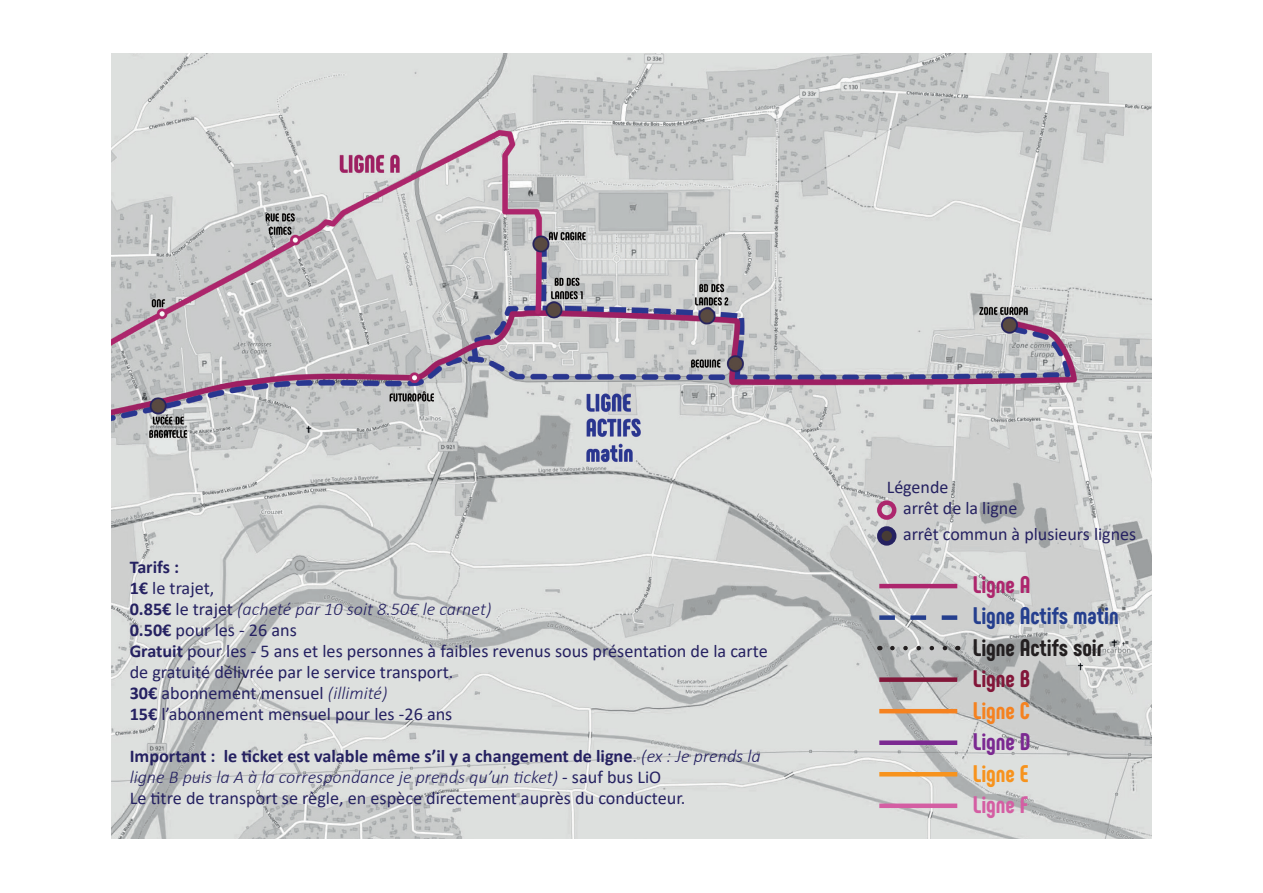
<style>
.page{position:relative;width:1263px;height:893px;background:#fff}
.page>*{position:absolute;margin:0;border:0;box-sizing:border-box;transform-origin:0 0}
.t1{font:800 24px "Phenomena";color:#253f8e}
.t2{font:800 24px "Phenomena";color:#231f20}
.t3{font:800 24px "Phenomena";color:#ad266d}
.t4{font:800 24px "Phenomena";color:#821639}
.t5{font:800 24px "Phenomena";color:#f58220}
.t6{font:800 24px "Phenomena";color:#7b2991}
.t7{font:800 24px "Phenomena";color:#f7931d}
.t8{font:800 24px "Phenomena";color:#d45ea3}
.t9{font:18px/21px "Calibri";color:#252161}
.t10{font:italic 300 18px/21px "Calibri";color:#252161}
.t11{font:700 18px "Calibri";color:#252161}
.s1{font-weight:700}
.s2{font-weight:700;font-style:normal}
.s3{font-weight:400;font-style:normal}
.s4{font-weight:300;font-style:italic}
</style>
<div class="page">
<img style="left:112px;top:53px;width:1039px;height:786px">
<hr style="left:879px;top:584px;width:78px;height:4px;background:#ad266d">
<svg style="left:879px;top:615px;width:78px;height:5px"></svg>
<svg style="left:892px;top:646px;width:59px;height:4px"></svg>
<div style="left:879px;top:677px;width:78px;height:5px;background:#821639"></div>
<hr style="left:879px;top:709px;width:78px;height:4px;background:#f58220">
<div style="left:879px;top:740px;width:78px;height:5px;background:#7b2991"></div>
<hr style="left:879px;top:772px;width:78px;height:4px;background:#f7931d">
<div style="left:879px;top:803px;width:78px;height:5px;background:#d45ea3"></div>
<div style="left:877px;top:500px;width:19px;height:20px;border:4px solid #ad266d;border-radius:50%"></div>
<svg style="left:879px;top:528px;width:15px;height:15px"></svg>
<div style="left:877px;top:526px;width:19px;height:20px;border:4px solid #252161;border-radius:50%"></div>
<p class="t11" style="left:130px;top:554px;width:51px">Tarifs :</p>
<p class="t9" style="left:130px;top:577px;width:86px"><span class="s1">1€</span> le trajet,</p>
<p class="t10" style="left:130px;top:598px;width:363px"><span class="s2">0.85€</span> <span class="s3">le trajet</span> (acheté par 10 soit 8.50€ le carnet)</p>
<p class="t9" style="left:130px;top:619px;width:169px"><span class="s1">0.50€</span> pour les - 26 ans</p>
<p class="t9" style="left:130px;top:640px;width:640px"><span class="s1">Gratuit</span> pour les - 5 ans et les personnes à faibles revenus sous présentation de la carte de gratuité délivrée par le service transport.</p>
<p class="t9" style="left:130px;top:682px;width:259px"><span class="s1">30€</span> abonnement mensuel <span class="s4">(illimité)</span></p>
<p class="t9" style="left:130px;top:703px;width:324px"><span class="s1">15€</span> l’abonnement mensuel pour les -26 ans</p>
<p class="t10" style="left:130px;top:745px;width:632px"><span class="s2">Important : le ticket est valable même s’il y a changement de ligne</span><span class="s3">.</span> (ex : Je prends la ligne B puis la A à la correspondance je prends qu’un ticket) <span class="s3">- sauf bus LiO</span></p>
<p class="t9" style="left:130px;top:787px;width:557px">Le titre de transport se règle, en espèce directement auprès du conducteur.</p>
<p class="t9" style="left:887px;top:476px;width:63px">Légende</p>
<p class="t9" style="left:903px;top:497px;width:116px">arrêt de la ligne</p>
<p class="t9" style="left:903px;top:523px;width:235px">arrêt commun à plusieurs lignes</p>
<p class="t3" style="left:973px;top:569px;width:59px">Ligne A</p>
<p class="t1" style="left:973px;top:600px;width:147px">Ligne Actifs matin</p>
<p class="t2" style="left:973px;top:632px;width:132px">Ligne Actifs soir</p>
<p class="t4" style="left:973px;top:663px;width:59px">Ligne B</p>
<p class="t5" style="left:973px;top:695px;width:58px">Ligne C</p>
<p class="t6" style="left:973px;top:726px;width:59px">Ligne D</p>
<p class="t7" style="left:973px;top:758px;width:57px">Ligne E</p>
<p class="t8" style="left:973px;top:789px;width:57px">Ligne F</p>
</div>
